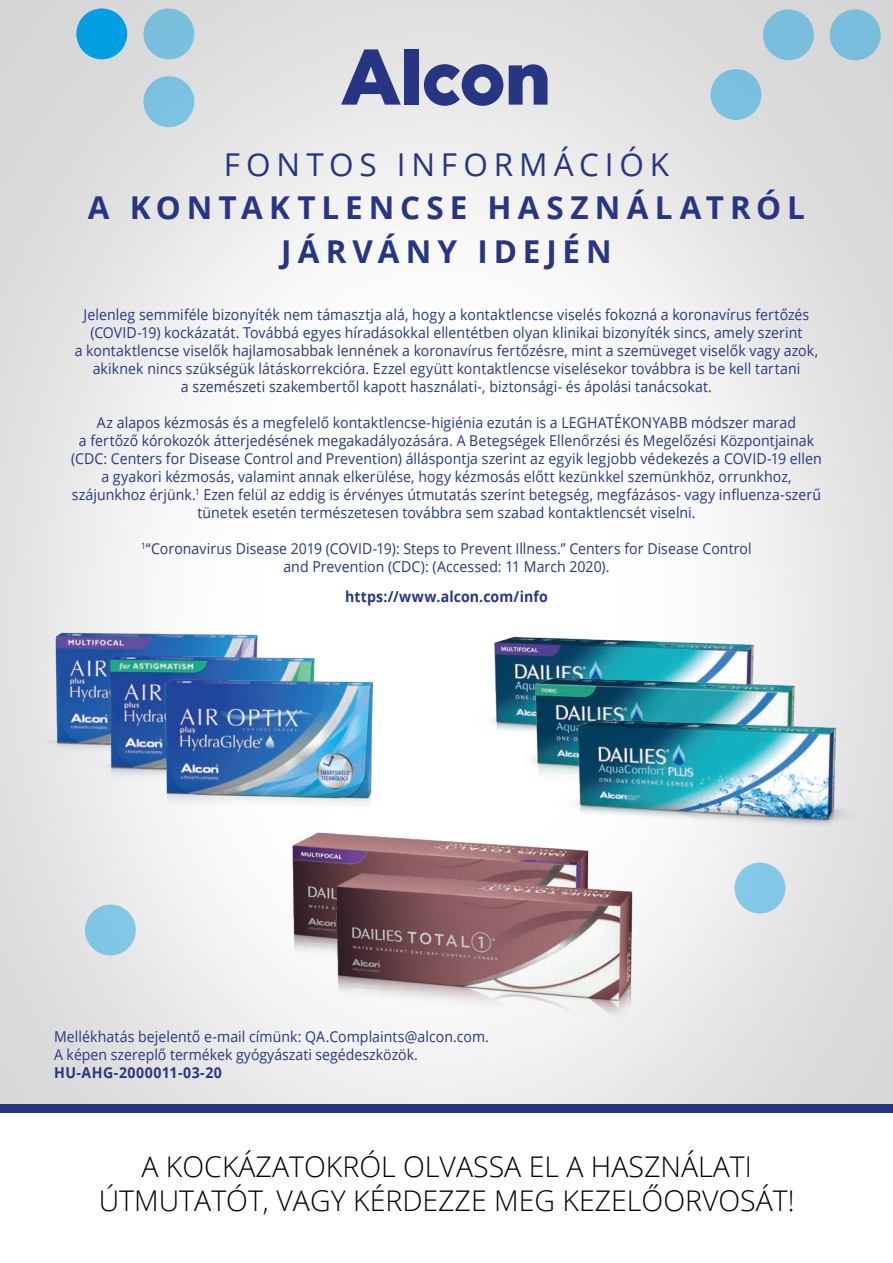
<style>
.page{position:relative;width:893px;height:1263px;background:#fff}
.page>*{position:absolute;margin:0;border:0;box-sizing:border-box;transform-origin:0 0}
.t1{font:700 31.5px/43.5px "Open Sans";letter-spacing:.19em;color:#283583;text-align:center}
.t2{font:31.5px "Open Sans";letter-spacing:.185em;color:#283583}
.t3{font:300 28.5px/34.2px "Open Sans";color:#000;text-align:center}
.t4{font:15px/18px "Open Sans";letter-spacing:.005em;color:#283583;text-align:center;scale:.94 1}
.t5{font:700 15px "Open Sans";letter-spacing:.02em;color:#283583;scale:.94 1}
.t6{font:700 15px "Open Sans";letter-spacing:.04em;color:#283583;scale:.94 1}
</style>
<div class="page">
<img style="left:1px;top:0;width:892px;height:1104px">
<img style="left:40px;top:622px;width:229px;height:155px">
<img style="left:74px;top:642px;width:273px;height:162px">
<img style="left:128px;top:676px;width:278px;height:131px">
<img style="left:208px;top:750px;width:311px;height:282px">
<img style="left:251px;top:859px;width:493px;height:214px">
<div style="left:0;top:1104px;width:893px;height:9px;background:#283583"></div>
<svg style="left:509px;top:64px;width:39px;height:41px;background:#5a639d"></svg>
<svg style="left:424px;top:64px;width:79px;height:42px;background:#7179a9"></svg>
<svg style="left:341px;top:49px;width:60px;height:56px;background:#868db4"></svg>
<div style="left:405px;top:49px;width:14px;height:56px;background:#283583"></div>
<div style="left:76px;top:8px;width:51px;height:51px;background:#009fe3;border-radius:50%"></div>
<div style="left:143px;top:76px;width:51px;height:51px;background:#7cc2e0;border-radius:50%"></div>
<div style="left:143px;top:8px;width:51px;height:51px;background:#7ac0dd;border-radius:50%"></div>
<div style="left:830px;top:9px;width:51px;height:51px;background:#78bddb;border-radius:50%"></div>
<div style="left:763px;top:9px;width:51px;height:51px;background:#79bedc;border-radius:50%"></div>
<div style="left:710px;top:69px;width:51px;height:51px;background:#7bc1df;border-radius:50%"></div>
<div style="left:734px;top:863px;width:51px;height:50px;background:#83c9e6;border-radius:50%"></div>
<div style="left:85px;top:904px;width:51px;height:51px;background:#81c7e5;border-radius:50%"></div>
<img style="left:435px;top:624px;width:376px;height:142px">
<img style="left:523px;top:645px;width:328px;height:72px">
<img style="left:519px;top:717px;width:374px;height:153px">
<h1 class="t2" style="left:224px;top:143px;width:447px">FONTOS INFORMÁCIÓK</h1>
<h1 class="t1" style="left:88px;top:185px;width:718px">A KONTAKTLENCSE HASZNÁLATRÓL<br>JÁRVÁNY IDEJÉN</h1>
<p class="t4" style="left:75px;top:306px;width:792px">Jelenleg semmiféle bizonyíték nem támasztja alá, hogy a kontaktlencse viselés fokozná a koronavírus fertőzés (COVID-19) kockázatát. Továbbá egyes híradásokkal ellentétben olyan klinikai bizonyíték sincs, amely szerint<br>a kontaktlencse viselők hajlamosabbak lennének a koronavírus fertőzésre, mint a szemüveget viselők vagy azok, akiknek nincs szükségük látáskorrekcióra. Ezzel együtt kontaktlencse viselésekor továbbra is be kell tartani<br>a szemészeti szakembertől kapott használati-, biztonsági- és ápolási tanácsokat.</p>
<p class="t4" style="left:71px;top:414px;width:800px">Az alapos kézmosás és a megfelelő kontaktlencse-higiénia ezután is a LEGHATÉKONYABB módszer marad<br>a fertőző kórokozók átterjedésének megakadályozására. A Betegségek Ellenőrzési és Megelőzési Központjainak (CDC: Centers for Disease Control and Prevention) álláspontja szerint az egyik legjobb védekezés a COVID-19 ellen a gyakori kézmosás, valamint annak elkerülése, hogy kézmosás előtt kezünkkel szemünkhöz, orrunkhoz, szájunkhoz érjünk.<sup>1</sup> Ezen felül az eddig is érvényes útmutatás szerint betegség, megfázásos- vagy influenza-szerű tünetek esetén természetesen továbbra sem szabad kontaktlencsét viselni.</p>
<p class="t4" style="left:141px;top:540px;width:651px"><sup>1</sup>“Coronavirus Disease 2019 (COVID-19): Steps to Prevent Illness.” Centers for Disease Control and Prevention (CDC): (Accessed: 11 March 2020).</p>
<p class="t5" style="left:345px;top:586px;width:217px">https://www.alcon.com/info</p>
<p class="t4" style="left:54px;top:1027px;width:464px;text-align:left">Mellékhatás bejelentő e-mail címünk: QA.Complaints@alcon.com.<br>A képen szereplő termékek gyógyászati segédeszközök.</p>
<p class="t6" style="left:54px;top:1062px;width:180px">HU-AHG-2000011-03-20</p>
<h2 class="t3" style="left:99px;top:1149px;width:697px">A KOCKÁZATOKRÓL OLVASSA EL A HASZNÁLATI<br>ÚTMUTATÓT, VAGY KÉRDEZZE MEG KEZELŐORVOSÁT!</h2>
</div>
